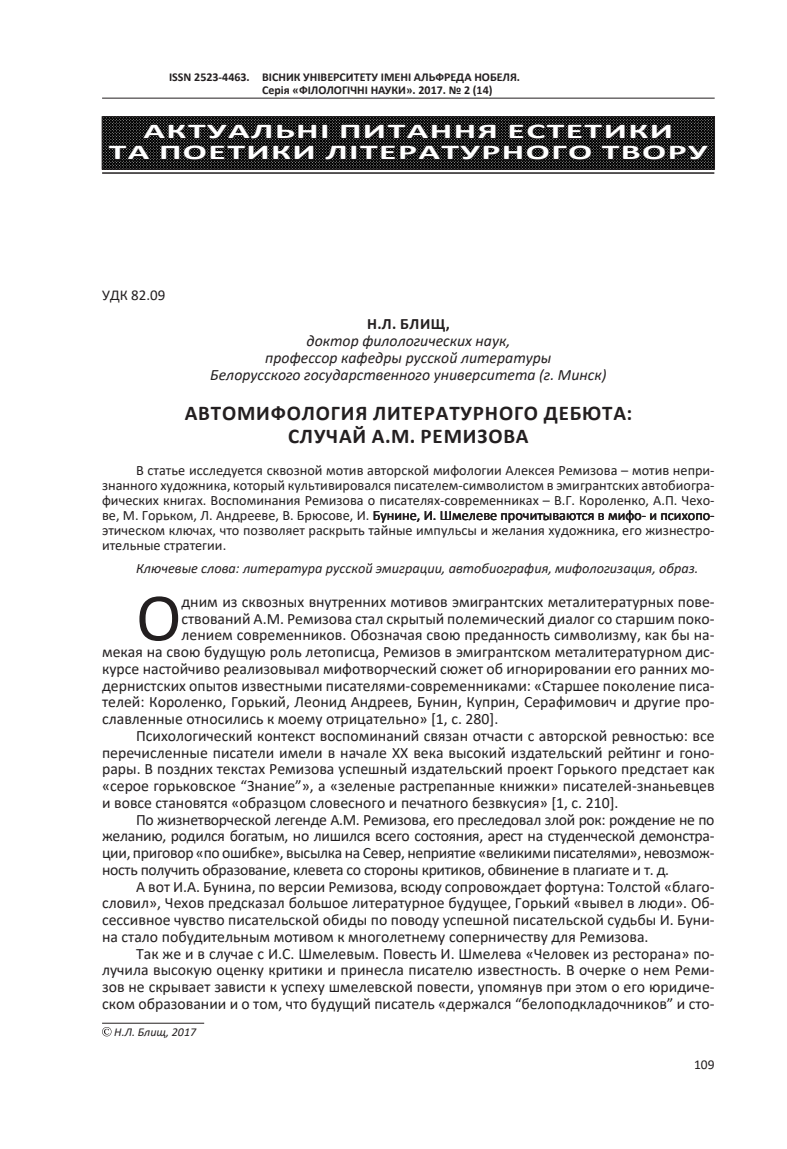
<style>
.page{position:relative;width:787px;height:1149px;background:#fff}
.page>*{position:absolute;margin:0;border:0;box-sizing:border-box;transform-origin:0 0}
.Буквица{font:68.55px "Calibri";color:#231f20}
.Название_статьи{font:700 21px/23.2px "Calibri";letter-spacing:.04em;color:#231f20;text-align:center}
.Рубрика{font:700 21px "Calibri";letter-spacing:.04em;color:#fff;scale:1.7 1}
.ОСНОВНОЙ{font:15.75px/16.8px "Calibri";color:#231f20;text-align:justify}
.Буквица-2{font:15.75px "Calibri";color:#231f20}
.место_работ{font:italic 15.75px "Calibri";color:#231f20}
.автор{font:700 15.75px "Calibri";color:#231f20}
.УДК{font:15px "Calibri";color:#231f20}
.анотация{font:14.25px/15px "Calibri";color:#231f20;text-align:justify}
.ключ_слова{font:italic 14.25px "Calibri";color:#231f20}
.t1{font:13.5px "Calibri";color:#231f20}
.t2{font:700 12px/12.8px "Calibri";color:#231f20}
.знак_охрани{font:italic 12px "Calibri";color:#231f20}
</style>
<div class="page">
<hr style="left:102px;top:98px;width:612px;height:1px;background:#231f20">
<img style="left:104px;top:119px;width:608px;height:48px">
<div style="left:102px;top:117px;width:612px;height:52px;border:1px solid #231f20"></div>
<hr style="left:102px;top:172px;width:612px;height:2px;background:#231f20">
<svg style="left:108px;top:118px;width:600px;height:42px;background:#1f1e1f"></svg>
<hr style="left:102px;top:1022px;width:102px;height:1px;background:#231f20">
<svg style="left:102px;top:1027px;width:9px;height:9px"></svg>
<p class="t2" style="left:262px;top:70px;width:259px;text-indent:-93px">ISSN 2523-4463. ВІСНИК УНІВЕРСИТЕТУ ІМЕНІ АЛЬФРЕДА НОБЕЛЯ.<br>Серія «ФІЛОЛОГІЧНІ НАУКИ». 2017. № 2 (14)</p>
<p class="Рубрика" style="left:144px;top:116px;width:313px">АКТУАЛЬНІ ПИТАННЯ ЕСТЕТИКИ</p>
<p class="Рубрика" style="left:109px;top:137px;width:354px">ТА ПОЕТИКИ ЛІТЕРАТУРНОГО ТВОРУ</p>
<p class="УДК" style="left:102px;top:284px;width:65px">УДК 82.09</p>
<p class="автор" style="left:367px;top:313px;width:84px">Н.Л. БЛИЩ,</p>
<p class="место_работ" style="left:306px;top:330px;width:205px">доктор филологических наук,</p>
<p class="место_работ" style="left:265px;top:346px;width:287px">профессор кафедры русской литературы</p>
<p class="место_работ" style="left:210px;top:363px;width:397px">Белорусского государственного университета (г. Минск)</p>
<p class="Название_статьи" style="left:185px;top:401px;width:449px">АВТОМИФОЛОГИЯ ЛИТЕРАТУРНОГО ДЕБЮТА:<br>СЛУЧАЙ А.М. РЕМИЗОВА</p>
<p class="анотация" style="left:102px;top:462px;width:614px;text-indent:34px">В статье исследуется сквозной мотив авторской мифологии Алексея Ремизова – мотив непри&shy;знанного художника, который культивировался писателем-символистом в эмигрантских автобиогра&shy;фических книгах. Воспоминания Ремизова о писателях-современниках – В.Г. Короленко, А.П. Чехо&shy;ве, М. Горьком, Л. Андрееве, В. Брюсове, И. Бунине, И. Шмелеве прочитываются в мифо- и психопо&shy;этическом ключах, что позволяет раскрыть тайные импульсы и желания художника, его жизнестро&shy;ительные стратегии.</p>
<p class="ключ_слова" style="left:136px;top:558px;width:563px">Ключевые слова: литература русской эмиграции, автобиография, мифологизация, образ.</p>
<p class="Буквица" style="left:136px;top:570px;width:47px">О</p>
<p class="Буквица-2" style="left:181px;top:590px;width:534px">дним из сквозных внутренних мотивов эмигрантских металитературных пове-</p>
<p class="Буквица-2" style="left:181px;top:607px;width:534px">ствований А.М. Ремизова стал скрытый полемический диалог со старшим поко-</p>
<p class="Буквица-2" style="left:181px;top:624px;width:534px">лением современников. Обозначая свою преданность символизму, как бы на-</p>
<p class="Буквица-2" style="left:102px;top:640px;width:614px">мекая на свою будущую роль летописца, Ремизов в эмигрантском металитературном дис-</p>
<p class="Буквица-2" style="left:102px;top:657px;width:614px">курсе настойчиво реализовывал мифотворческий сюжет об игнорировании его ранних мо-</p>
<p class="Буквица-2" style="left:102px;top:674px;width:614px">дернистских опытов известными писателями-современниками: «Старшее поколение писа-</p>
<p class="Буквица-2" style="left:102px;top:691px;width:614px">телей: Короленко, Горький, Леонид Андреев, Бунин, Куприн, Серафимович и другие про-</p>
<p class="Буквица-2" style="left:102px;top:707px;width:398px">славленные относились к моему отрицательно» [1, c. 280].</p>
<p class="ОСНОВНОЙ" style="left:102px;top:726px;width:614px;text-indent:34px">Психологический контекст воспоминаний связан отчасти с авторской ревностью: все перечисленные писатели имели в начале ХХ века высокий издательский рейтинг и гоно&shy;рары. В поздних текстах Ремизова успешный издательский проект Горького предстает как «серое горьковское “Знание”», а «зеленые растрепанные книжки» писателей-знаньевцев и вовсе становятся «образцом словесного и печатного безвкусия» [1, c. 210].</p>
<p class="ОСНОВНОЙ" style="left:102px;top:810px;width:614px;text-indent:34px">По жизнетворческой легенде А.М. Ремизова, его преследовал злой рок: рождение не по желанию, родился богатым, но лишился всего состояния, арест на студенческой демонстра&shy;ции, приговор «по ошибке», высылка на Север, неприятие «великими писателями», невозмож&shy;ность получить образование, клевета со стороны критиков, обвинение в плагиате и т. д.</p>
<p class="ОСНОВНОЙ" style="left:102px;top:877px;width:614px;text-indent:34px">А вот И.А. Бунина, по версии Ремизова, всюду сопровождает фортуна: Толстой «благо&shy;словил», Чехов предсказал большое литературное будущее, Горький «вывел в люди». Об&shy;сессивное чувство писательской обиды по поводу успешной писательской судьбы И. Буни&shy;на стало побудительным мотивом к многолетнему соперничеству для Ремизова.</p>
<p class="ОСНОВНОЙ" style="left:102px;top:944px;width:614px;text-indent:34px">Так же и в случае с И.С. Шмелевым. Повесть И. Шмелева «Человек из ресторана» по&shy;лучила высокую оценку критики и принесла писателю известность. В очерке о нем Реми&shy;зов не скрывает зависти к успеху шмелевской повести, упомянув при этом о его юридиче&shy;ском образовании и о том, что будущий писатель «держался “белоподкладочников” и сто-</p>
<p class="знак_охрани" style="left:114px;top:1023px;width:83px">Н.Л. Блищ, 2017</p>
<p class="t1" style="left:694px;top:1054px;width:22px">109</p>
</div>
